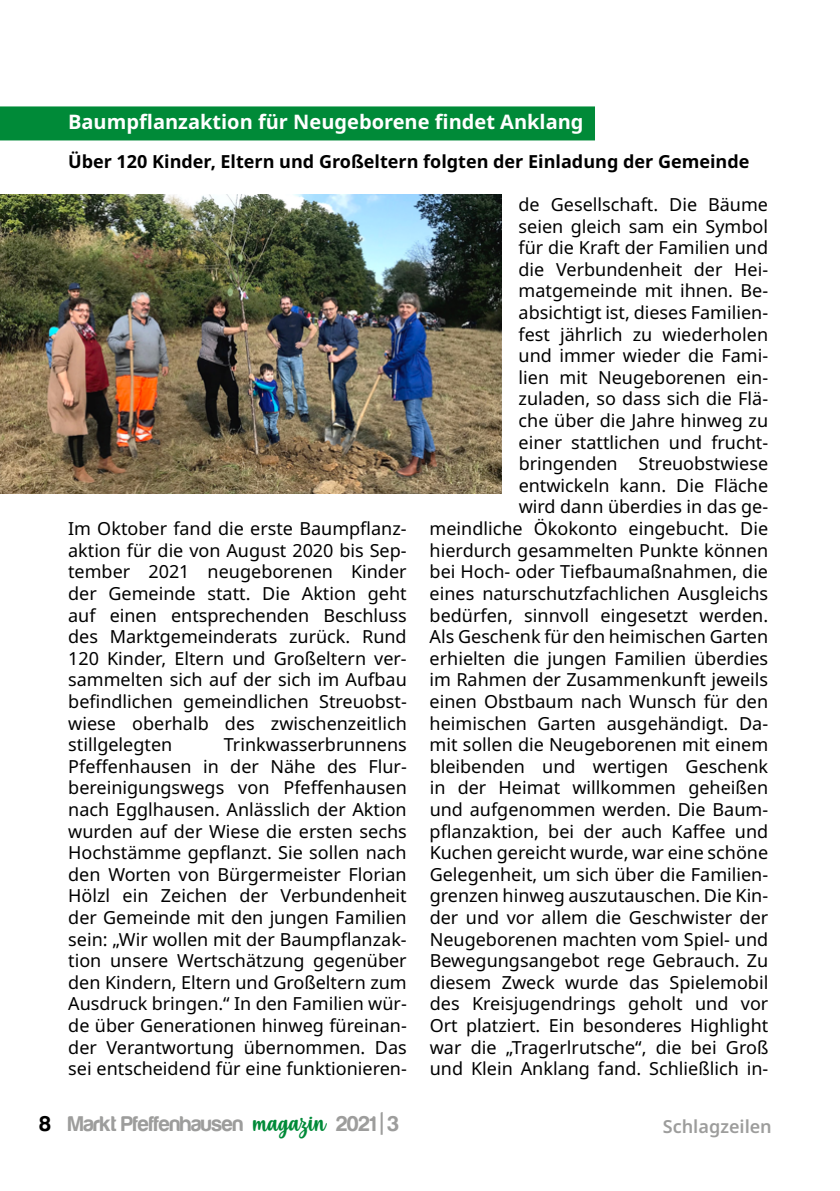
<style>
.page{position:relative;width:840px;height:1191px;background:#fff}
.page>*{position:absolute;margin:0;border:0;box-sizing:border-box;transform-origin:0 0}
.t1{font:700 22px "Harabara";color:#9d9d9c}
.t2{font:700 20px "Noto Sans";color:#fff}
.t3{font:18px/21.6px "Noto Sans";color:#000;text-align:justify}
.t4{font:700 18px "Noto Sans";color:#000}
.t5{font:600 18px "Noto Sans";color:#9d9d9c}
.s1{color:#000}
.s2{font-family:"Misses";font-weight:400;font-size:24px;color:#008a38}
</style>
<div class="page">
<div style="left:0;top:106px;width:594px;height:34px;background:#008a38"></div>
<img style="left:0;top:194px;width:501px;height:300px">
<p class="t2" style="left:68px;top:108px;width:516px">Baumpflanzaktion für Neugeborene findet Anklang</p>
<p class="t4" style="left:68px;top:148px;width:682px">Über 120 Kinder, Eltern und Großeltern folgten der Einladung der Gemeinde</p>
<p class="t3" style="left:68px;top:518px;width:340px">Im Oktober fand die erste Baumpflanz&shy;aktion für die von August 2020 bis Sep&shy;tember 2021 neugeborenen Kinder der Gemeinde statt. Die Aktion geht auf einen entsprechenden Beschluss des Marktgemeinderats zurück. Rund 120 Kinder, Eltern und Großeltern ver&shy;sammelten sich auf der sich im Aufbau befindlichen gemeindlichen Streuobst&shy;wiese oberhalb des zwischenzeitlich stillgelegten</p>
<p class="t3" style="left:68px;top:734px;width:340px;text-indent:155px">Trinkwasserbrunnens Pfeffenhausen in der Nähe des Flur&shy;bereinigungswegs von Pfeffenhausen nach Egglhausen. Anlässlich der Aktion wurden auf der Wiese die ersten sechs Hochstämme gepflanzt. Sie sollen nach den Worten von Bürgermeister Florian Hölzl ein Zeichen der Verbundenheit der Gemeinde mit den jungen Familien sein: „Wir wollen mit der Baumpflanzak&shy;tion unsere Wertschätzung gegenüber den Kindern, Eltern und Großeltern zum Ausdruck bringen.“ In den Familien wür&shy;de über Generationen hinweg füreinan&shy;der Verantwortung übernommen. Das sei entscheidend für eine funktionieren-</p>
<p class="t1" style="left:40px;top:1112px;width:360px"><span class="s1">8</span> Markt Pfeffenhausen <span class="s2">magazin</span> 2021 | 3</p>
<p class="t3" style="left:429px;top:194px;width:340px;text-align:right">de Gesellschaft. Die Bäume<br>seien gleich sam ein Symbol<br>für die Kraft der Familien und<br>die Verbundenheit der Hei&shy;matgemeinde mit ihnen. Be-<br>absichtigt ist, dieses Familien-<br>fest jährlich zu wiederholen<br>und immer wieder die Fami-<br>lien mit Neugeborenen ein-<br>zuladen, so dass sich die Flä-<br>che über die Jahre hinweg zu<br>einer stattlichen und frucht&shy;bringenden Streuobstwiese entwickeln kann. Die Fläche<br>wird dann überdies in das ge&shy;meindliche Ökokonto eingebucht. Die hierdurch gesammelten Punkte können bei Hoch- oder Tiefbaumaßnahmen, die eines naturschutzfachlichen Ausgleichs bedürfen, sinnvoll eingesetzt werden.<br>Als Geschenk für den heimischen Garten erhielten die jungen Familien überdies im Rahmen der Zusammenkunft jeweils einen Obstbaum nach Wunsch für den heimischen Garten ausgehändigt. Da&shy;mit sollen die Neugeborenen mit einem bleibenden und wertigen Geschenk in der Heimat willkommen geheißen und aufgenommen werden. Die Baum&shy;pflanzaktion, bei der auch Kaffee und Kuchen gereicht wurde, war eine schöne Gelegenheit, um sich über die Familien&shy;grenzen hinweg auszutauschen. Die Kin&shy;der und vor allem die Geschwister der Neugeborenen machten vom Spiel- und Bewegungsangebot rege Gebrauch. Zu diesem Zweck wurde das Spielemobil des Kreisjugendrings geholt und vor Ort platziert. Ein besonderes Highlight war die „Tragerlrutsche“, die bei Groß und Klein Anklang fand. Schließlich in-</p>
<p class="t5" style="left:662px;top:1113px;width:110px">Schlagzeilen</p>
</div>
